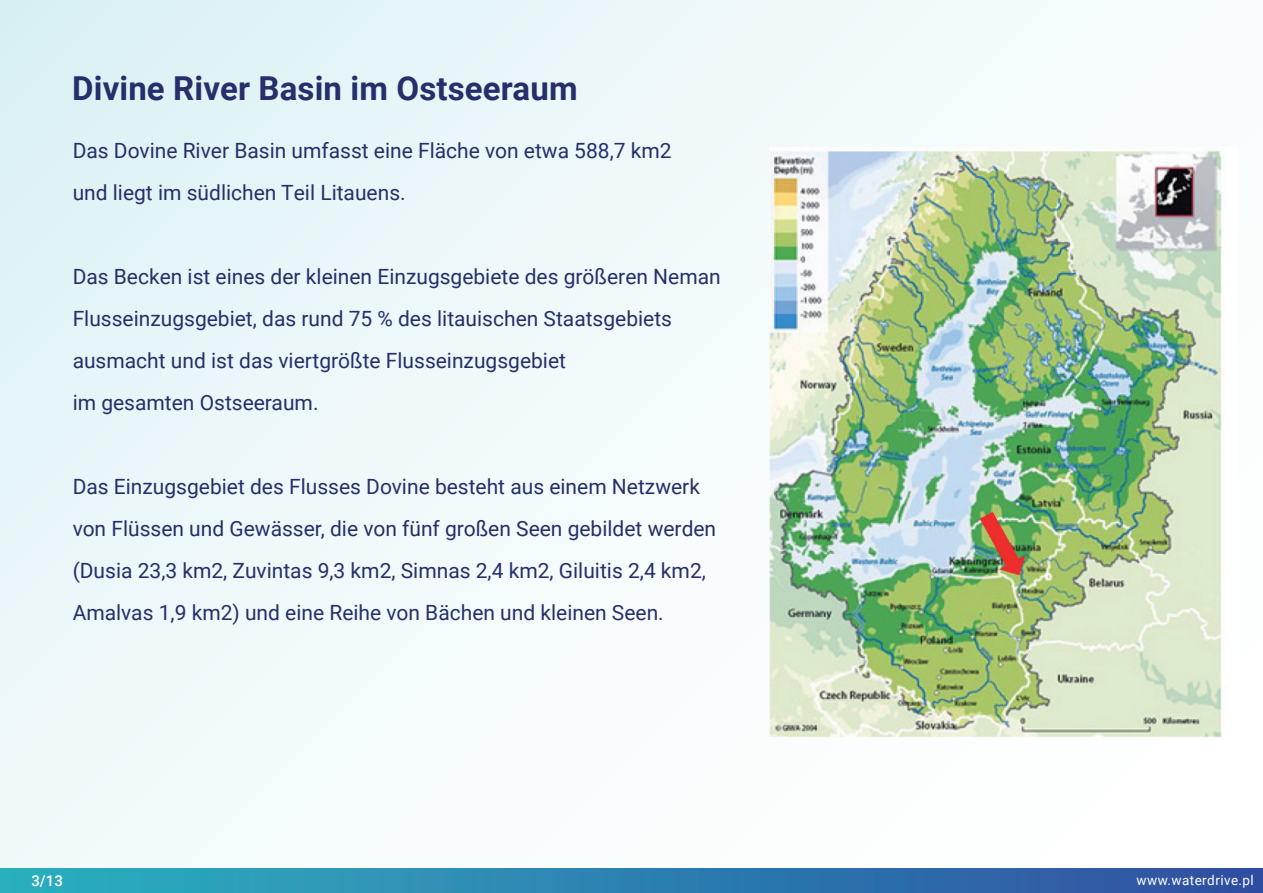
<style>
.page{position:relative;width:1263px;height:893px;background:#fff}
.page>*{position:absolute;margin:0;border:0;box-sizing:border-box;transform-origin:0 0}
.t1{font:700 33px "Roboto";letter-spacing:.005em;color:#262f6b}
.t2{font:21px/42px "Roboto";color:#262f6b}
.t3{font:500 15px "Roboto";color:#fff}
.t4{font:13.5px "Roboto";letter-spacing:.03em;color:#fff}
</style>
<div class="page">
<div style="left:0;top:0;width:1263px;height:893px;background:linear-gradient(to right,#e7f5f8,#fefefe)"></div>
<div style="left:0;top:868px;width:1263px;height:25px;background:linear-gradient(to right,#2bb2c0,#2f4ea1)"></div>
<img style="left:769px;top:147px;width:468px;height:590px">
<h1 class="t1" style="left:72px;top:65px;width:507px">Divine River Basin im Ostseeraum</h1>
<p class="t2" style="left:73px;top:129px;width:600px">Das Dovine River Basin umfasst eine Fläche von etwa 588,7 km2 und liegt im südlichen Teil Litauens.</p>
<p class="t2" style="left:73px;top:255px;width:650px">Das Becken ist eines der kleinen Einzugsgebiete des größeren Neman Flusseinzugsgebiet, das rund 75 % des litauischen Staatsgebiets ausmacht und ist das viertgrößte Flusseinzugsgebiet<br>im gesamten Ostseeraum.</p>
<p class="t2" style="left:73px;top:465px;width:645px">Das Einzugsgebiet des Flusses Dovine besteht aus einem Netzwerk von Flüssen und Gewässer, die von fünf großen Seen gebildet werden (Dusia 23,3 km2, Zuvintas 9,3 km2, Simnas 2,4 km2, Giluitis 2,4 km2, Amalvas 1,9 km2) und eine Reihe von Bächen und kleinen Seen.</p>
<p class="t3" style="left:31px;top:870px;width:33px">3/13</p>
<p class="t4" style="left:1137px;top:871px;width:119px">www.waterdrive.pl</p>
</div>
